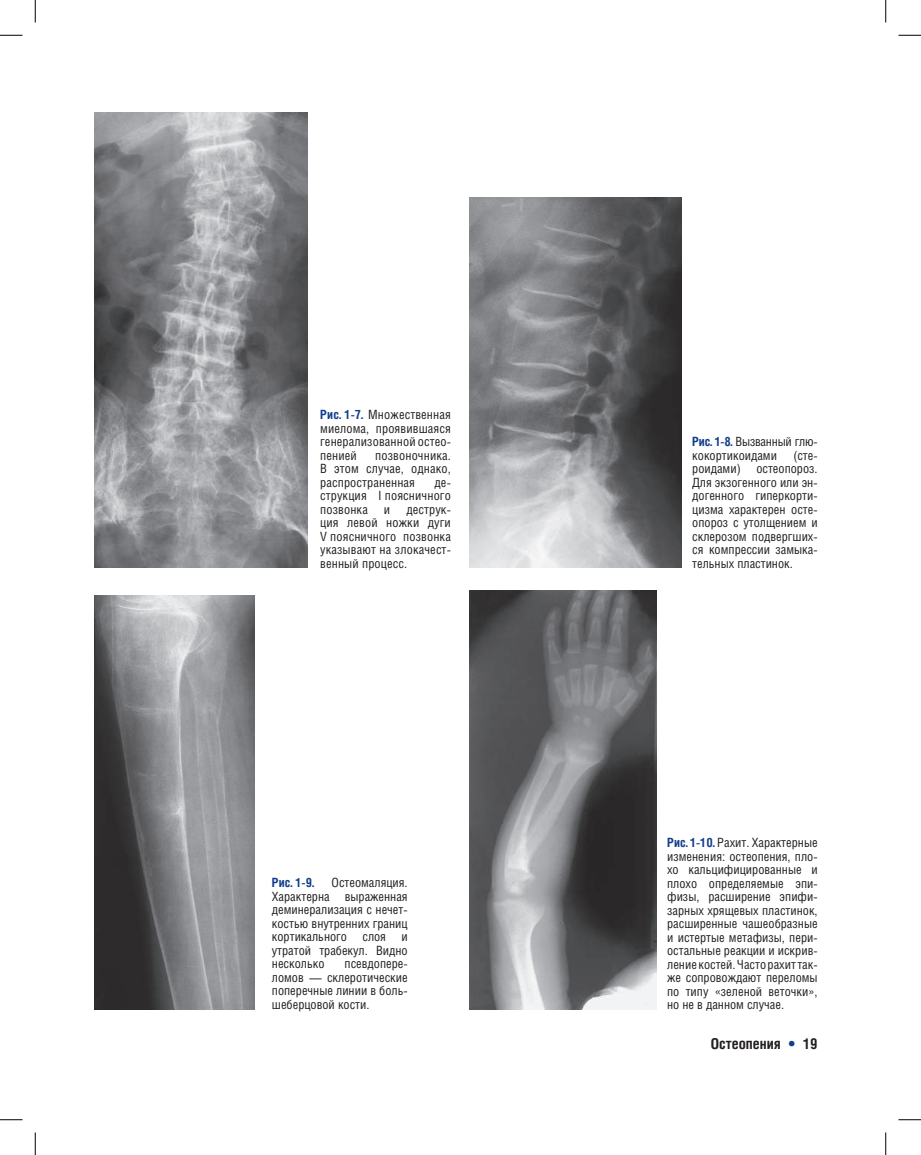
<style>
.page{position:relative;width:921px;height:1155px;background:#fff}
.page>*{position:absolute;margin:0;border:0;box-sizing:border-box;transform-origin:0 0}
.t1{font:700 15px "Helios Cond";color:#231f20}
.t2{font:12.75px/13.5px "Helios Cond";color:#231f20;text-align:justify}
.t3{font:700 12.75px "Helios Cond";color:#103d8c}
.s1{font-weight:700;color:#103d8c}
.s2{color:#103d8c}
</style>
<div class="page">
<img style="left:95px;top:113px;width:212px;height:455px">
<img style="left:469px;top:197px;width:213px;height:371px">
<img style="left:95px;top:595px;width:160px;height:414px">
<img style="left:469px;top:590px;width:188px;height:419px">
<svg style="left:0;top:35px;width:22px;height:1px"></svg>
<svg style="left:898px;top:35px;width:23px;height:1px"></svg>
<svg style="left:0;top:1119px;width:22px;height:1px"></svg>
<svg style="left:898px;top:1119px;width:23px;height:1px"></svg>
<svg style="left:35px;top:0;width:1px;height:22px"></svg>
<svg style="left:35px;top:1132px;width:1px;height:23px"></svg>
<svg style="left:885px;top:0;width:1px;height:22px"></svg>
<svg style="left:885px;top:1132px;width:1px;height:23px"></svg>
<p class="t2" style="left:320px;top:409px;width:132px"><span class="s1">Рис. 1-7.</span> Множественная миелома, проявившаяся генерализованной остео&shy;пенией</p>
<p class="t2" style="left:320px;top:449px;width:132px;text-indent:55px">позвоночника.<br>В этом случае, однако, распространенная</p>
<p class="t2" style="left:320px;top:476px;width:132px;text-indent:114px">де&shy;струкция I поясничного позвонка</p>
<p class="t2" style="left:320px;top:503px;width:132px;text-indent:86px">деструк&shy;ция левой ножки дуги V поясничного позвонка указывают на злокачест&shy;венный процесс.</p>
<p class="t2" style="left:384px;top:503px;width:8px">и</p>
<p class="t2" style="left:272px;top:877px;width:137px;text-indent:60px">Остеомаляция.<br>Характерна выраженная деминерализация с нечет&shy;костью внутренних границ кортикального слоя и утратой трабекул. Видно несколько</p>
<p class="t3" style="left:272px;top:878px;width:44px">Рис. 1-9.</p>
<p class="t2" style="left:272px;top:958px;width:137px;text-indent:73px">псевдопере&shy;ломов — склеротические поперечные линии в боль&shy;шеберцовой кости.</p>
<p class="t2" style="left:692px;top:436px;width:127px"><span class="s1">Рис. 1-8.</span> Вызванный глю - кокортикоидами</p>
<p class="t2" style="left:692px;top:449px;width:127px;text-indent:101px">(сте - рои дами) остеопороз.<br>Для экзогенного или эн&shy;догенного гиперкорти&shy;цизма характерен осте&shy;опороз с утолщением и склерозом подвергших&shy;ся компрессии замыка&shy;тельных пластинок.</p>
<p class="t2" style="left:667px;top:837px;width:152px"><span class="s1">Рис. 1-10.</span> Рахит. Харак терные изменения: остеопения, пло&shy;хо кальцифицированные и плохо определяемые эпи&shy;физы, расширение эпифи&shy;зарных хрящевых пластинок, расширенные чашеобразные и истертые метафизы, пери&shy;остальные реакции и искрив&shy;ление костей. Часто рахит так&shy;же сопровождают переломы по типу «зеленой веточки», но не в данном случае.</p>
<p class="t1" style="left:711px;top:1038px;width:108px">Остеопения <span class="s2">•</span> 19</p>
</div>
